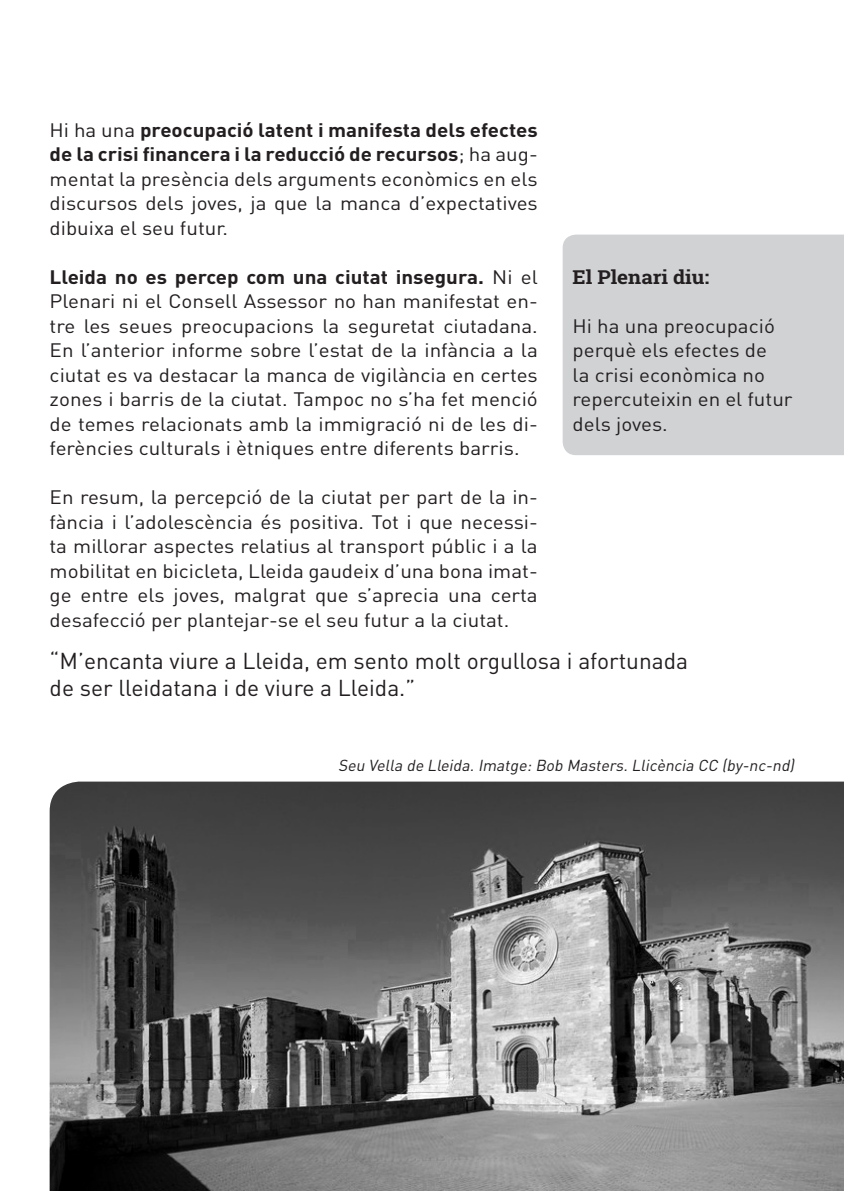
<style>
.page{position:relative;width:844px;height:1191px;background:#fff}
.page>*{position:absolute;margin:0;border:0;box-sizing:border-box;transform-origin:0 0}
.t1{font:22.75px/27.3px "DIN Pro";color:#231f20}
.t2{font:19.25px/24.5px "DIN Pro";color:#231f20;text-align:justify;scale:1.07 1}
.t3{font:700 19.25px "Roboto Slab";color:#231f20;scale:1.07 1}
.t4{font:italic 15.75px "DIN Pro";color:#231f20}
.s1{font-weight:700}
</style>
<div class="page">
<div style="left:562px;top:235px;width:281px;height:220px;background:#d1d2d4"></div>
<img style="left:50px;top:781px;width:793px;height:410px">
<p class="t2" style="left:50px;top:117px;width:457px">Hi ha una <span class="s1">preocupació latent i manifesta dels efectes de la crisi financera i la reducció de recursos</span>; ha aug&shy;mentat la presència dels arguments econòmics en els discursos dels joves, ja que la manca d’expectatives dibuixa el seu futur.</p>
<p class="t2" style="left:50px;top:264px;width:457px"><span class="s1">Lleida no es percep com una ciutat insegura.</span> Ni el Plenari ni el Consell Assessor no han manifestat en&shy;tre les seues preocupacions la seguretat ciutadana.<br>En l’anterior informe sobre l’estat de la infància a la ciutat es va destacar la manca de vigilància en certes zones i barris de la ciutat. Tampoc no s’ha fet menció de temes relacionats amb la immigració ni de les di&shy;ferències culturals i ètniques entre diferents barris.</p>
<p class="t2" style="left:50px;top:484px;width:457px">En resum, la percepció de la ciutat per part de la in&shy;fància i l’adolescència és positiva. Tot i que necessi&shy;ta millorar aspectes relatius al transport públic i a la mobilitat en bicicleta, Lleida gaudeix d’una bona imat&shy;ge entre els joves, malgrat que s’aprecia una certa desafecció per plantejar-se el seu futur a la ciutat.</p>
<p class="t3" style="left:572px;top:263px;width:129px">El Plenari diu:</p>
<p class="t2" style="left:572px;top:313px;width:207px;text-align:left">Hi ha una preocupació perquè els efectes de<br>la crisi econòmica no repercuteixin en el futur dels joves.</p>
<p class="t1" style="left:50px;top:646px;width:640px">“M’encanta viure a Lleida, em sento molt orgullosa i afortunada de ser lleidatana i de viure a Lleida.”</p>
<p class="t4" style="left:338px;top:754px;width:461px">Seu Vella de Lleida.Imatge:Bob Masters.Llicència CC (by-nc-nd)</p>
</div>
